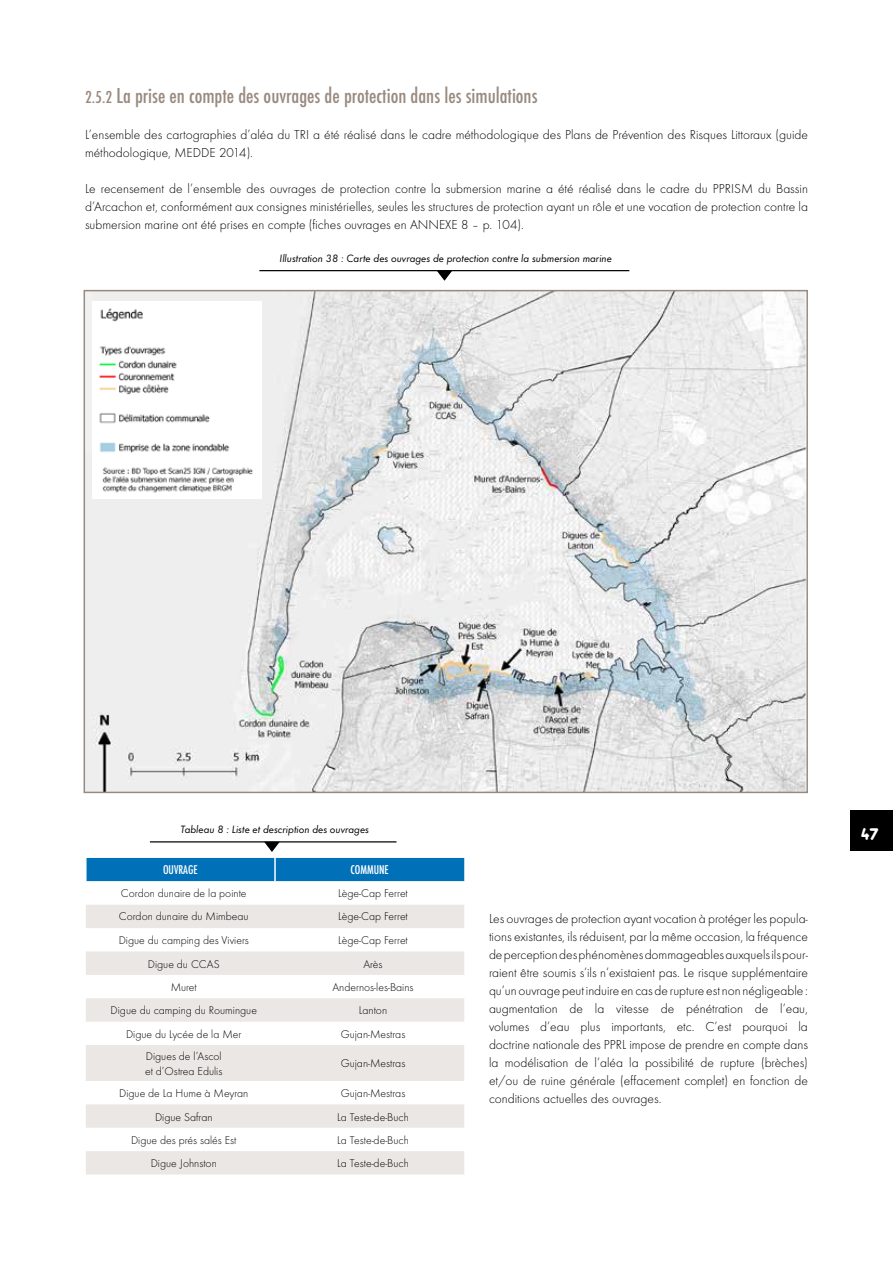
<style>
.page{position:relative;width:893px;height:1263px;background:#fff}
.page>*{position:absolute;margin:0;border:0;box-sizing:border-box;transform-origin:0 0}
.t1{font:500 condensed 22.5px "Futura T";color:#998a80}
.t2{font:18px "Arista 2.0";color:#fff}
.t3{font:300 13.5px/18px "Futura T";color:#000;text-align:justify}
.t4{font:300 11.7px/15px "Futura T";color:#000}
.t5{font:500 condensed 11.7px "Futura";color:#fff}
.t6{font:italic 11.1px "Futura T";color:#000}
.s1{font-size:18px}
</style>
<div class="page">
<div style="left:850px;top:810px;width:43px;height:40px;background:#000"></div>
<hr style="left:259px;top:270px;width:370px;height:1px;background:#000">
<svg style="left:437px;top:271px;width:15px;height:10px"></svg>
<img style="left:87px;top:293px;width:718px;height:497px">
<div style="left:84px;top:290px;width:724px;height:503px;border:2px solid #998a80"></div>
<img style="left:93px;top:301px;width:168px;height:197px">
<div style="left:87px;top:858px;width:377px;height:23px;background:#0071b9"></div>
<svg style="left:86px;top:905px;width:378px;height:269px;fill:#ebe7e4"></svg>
<hr style="left:274px;top:858px;width:2px;height:23px;background:#fff">
<hr style="left:150px;top:841px;width:246px;height:1px;background:#000">
<svg style="left:264px;top:842px;width:16px;height:10px"></svg>
<h1 class="t1" style="left:85px;top:82px;width:454px"><span class="s1">2.5.2</span> La prise en compte des ouvrages de protection dans les simulations</h1>
<p class="t3" style="left:85px;top:125px;width:724px">L’ensemble des cartographies d’aléa du TRI a été réalisé dans le cadre méthodologique des Plans de Prévention des Risques Littoraux (guide méthodologique, MEDDE 2014).</p>
<p class="t3" style="left:85px;top:179px;width:724px">Le recensement de l’ensemble des ouvrages de protection contre la submersion marine a été réalisé dans le cadre du PPRISM du Bassin d’Arcachon et, conformément aux consignes ministérielles, seules les structures de protection ayant un rôle et une vocation de protection contre la submersion marine ont été prises en compte (fiches ouvrages en ANNEXE 8 – p. 104).</p>
<p class="t6" style="left:280px;top:252px;width:334px">Illustration 38 : Carte des ouvrages de protection contre la submersion marine</p>
<p class="t6" style="left:181px;top:823px;width:190px">Tableau 8 : Liste et description des ouvrages</p>
<p class="t5" style="left:163px;top:863px;width:36px">OUVRAGE</p>
<p class="t5" style="left:350px;top:863px;width:40px">COMMUNE</p>
<p class="t4" style="left:121px;top:886px;width:127px">Cordon dunaire de la pointe</p>
<p class="t4" style="left:338px;top:886px;width:71px">Lège-Cap Ferret</p>
<p class="t4" style="left:119px;top:908px;width:131px">Cordon dunaire du Mimbeau</p>
<p class="t4" style="left:338px;top:908px;width:71px">Lège-Cap Ferret</p>
<p class="t4" style="left:119px;top:933px;width:132px">Digue du camping des Viviers</p>
<p class="t4" style="left:338px;top:933px;width:71px">Lège-Cap Ferret</p>
<p class="t4" style="left:148px;top:956px;width:73px">Digue du CCAS</p>
<p class="t4" style="left:363px;top:956px;width:21px">Arès</p>
<p class="t4" style="left:171px;top:979px;width:28px">Muret</p>
<p class="t4" style="left:332px;top:979px;width:83px">Andernos-les-Bains</p>
<p class="t4" style="left:111px;top:1003px;width:148px">Digue du camping du Roumingue</p>
<p class="t4" style="left:359px;top:1003px;width:30px">Lanton</p>
<p class="t4" style="left:126px;top:1026px;width:117px">Digue du Lycée de la Mer</p>
<p class="t4" style="left:341px;top:1026px;width:66px">Gujan-Mestras</p>
<p class="t4" style="left:145px;top:1048px;width:79px">Digues de l’Ascol et d’Ostrea Edulis</p>
<p class="t4" style="left:341px;top:1056px;width:66px">Gujan-Mestras</p>
<p class="t4" style="left:119px;top:1086px;width:131px">Digue de La Hume à Meyran</p>
<p class="t4" style="left:341px;top:1086px;width:66px">Gujan-Mestras</p>
<p class="t4" style="left:155px;top:1109px;width:59px">Digue Safran</p>
<p class="t4" style="left:337px;top:1109px;width:73px">La Teste-de-Buch</p>
<p class="t4" style="left:131px;top:1132px;width:107px">Digue des prés salés Est</p>
<p class="t4" style="left:337px;top:1132px;width:73px">La Teste-de-Buch</p>
<p class="t4" style="left:151px;top:1156px;width:68px">Digue Johnston</p>
<p class="t4" style="left:337px;top:1156px;width:73px">La Teste-de-Buch</p>
<p class="t3" style="left:489px;top:909px;width:320px">Les ouvrages de protection ayant vocation à protéger les popula&shy;tions existantes, ils réduisent, par la même occasion, la fréquence de perception des phénomènes dommageables auxquels ils pour&shy;raient être soumis s’ils n’existaient pas. Le risque supplémentaire qu’un ouvrage peut induire en cas de rupture est non négligeable : augmentation de la vitesse de pénétration de l’eau, volumes d’eau plus importants, etc. C’est pourquoi la doctrine nationale des PPRL impose de prendre en compte dans la modélisation de l’aléa la possibilité de rupture (brèches) et/ou de ruine générale (effacement complet) en fonction de conditions actuelles des ouvrages.</p>
<h2 class="t2" style="left:861px;top:820px;width:19px">47</h2>
</div>
